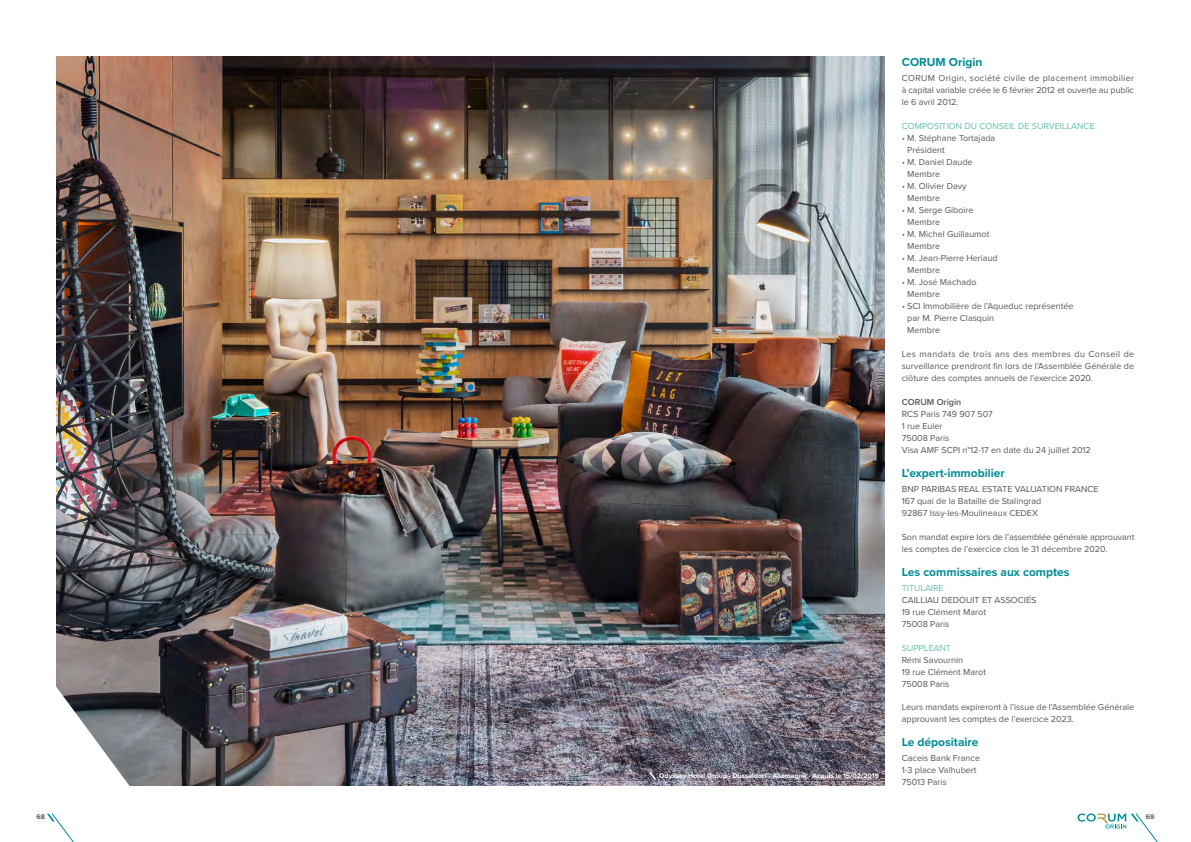
<style>
.page{position:relative;width:1191px;height:842px;background:#fff}
.page>*{position:absolute;margin:0;border:0;box-sizing:border-box;transform-origin:0 0}
.t1{font:700 12px "Proxima Nova";color:#008c96}
.t2{font:9px/12px "Proxima Nova";color:#575756}
.t3{font:9px "Proxima Nova";color:#64bfb0}
.t4{font:600 9px "Proxima Nova";color:#575756}
.t5{font:700 7px "Proxima Nova";color:#fff}
.t6{font:700 7px "Proxima Nova";color:#575756}
.s1{color:#008c96}
</style>
<div class="page">
<img style="left:57px;top:57px;width:827px;height:728px">
<svg style="left:649px;top:772px;width:7px;height:8px"></svg>
<svg style="left:47px;top:611px;width:124px;height:231px"></svg>
<svg style="left:1077px;top:813px;width:81px;height:29px"></svg>
<p class="t5" style="left:659px;top:770px;width:221px">Odyssey Hotel Group - Düsseldorf - Allemagne - Acquis le 15/02/2019</p>
<h1 class="t1" style="left:901px;top:53px;width:82px">CORUM Origin</h1>
<p class="t2" style="left:901px;top:72px;width:234px;text-align:justify">CORUM Origin, société civile de placement immobilier à capital variable créée le 6 février 2012 et ouverte au public le 6 avril 2012.</p>
<p class="t3" style="left:901px;top:119px;width:194px">COMPOSITION DU CONSEIL DE SURVEILLANCE</p>
<p class="t2" style="left:907px;top:132px;width:90px;text-indent:-6px"><span class="s1">•</span> M. Stéphane Tortajada<br>Président</p>
<p class="t2" style="left:907px;top:156px;width:67px;text-indent:-6px"><span class="s1">•</span> M. Daniel Daude<br>Membre</p>
<p class="t2" style="left:907px;top:180px;width:61px;text-indent:-6px"><span class="s1">•</span> M. Olivier Davy<br>Membre</p>
<p class="t2" style="left:907px;top:204px;width:68px;text-indent:-6px"><span class="s1">•</span> M. Serge Giboire<br>Membre</p>
<p class="t2" style="left:907px;top:228px;width:84px;text-indent:-6px"><span class="s1">•</span> M. Michel Guillaumot<br>Membre</p>
<p class="t2" style="left:907px;top:252px;width:92px;text-indent:-6px"><span class="s1">•</span> M. Jean-Pierre Heriaud<br>Membre</p>
<p class="t2" style="left:907px;top:276px;width:71px;text-indent:-6px"><span class="s1">•</span> M. José Machado<br>Membre</p>
<p class="t2" style="left:907px;top:300px;width:168px;text-indent:-6px"><span class="s1">•</span> SCI Immobilière de l’Aqueduc représentée par M. Pierre Clasquin<br>Membre</p>
<p class="t2" style="left:901px;top:348px;width:234px;text-align:justify">Les mandats de trois ans des membres du Conseil de surveillance prendront fin lors de l’Assemblée Générale de clôture des comptes annuels de l’exercice 2020.</p>
<p class="t4" style="left:901px;top:395px;width:61px">CORUM Origin</p>
<p class="t2" style="left:901px;top:407px;width:191px">RCS Paris 749 907 507<br>1 rue Euler<br>75008 Paris<br>Visa AMF SCPI n°12-17 en date du 24 juillet 2012</p>
<h1 class="t1" style="left:901px;top:464px;width:105px">L’expert-immobilier</h1>
<p class="t2" style="left:901px;top:482px;width:198px">BNP PARIBAS REAL ESTATE VALUATION FRANCE<br>167 quai de la Bataille de Stalingrad<br>92867 Issy-les-Moulineaux CEDEX</p>
<p class="t2" style="left:901px;top:530px;width:234px">Son mandat expire lors de l’assemblée générale approuvant les comptes de l’exercice clos le 31 décembre 2020.</p>
<h1 class="t1" style="left:901px;top:563px;width:169px">Les commissaires aux comptes</h1>
<p class="t3" style="left:901px;top:581px;width:43px">TITULAIRE</p>
<p class="t2" style="left:901px;top:593px;width:136px">CAILLIAU DEDOUIT ET ASSOCIÉS<br>19 rue Clément Marot<br>75008 Paris</p>
<p class="t3" style="left:901px;top:641px;width:51px">SUPPLÉANT</p>
<p class="t2" style="left:901px;top:653px;width:86px">Rémi Savournin<br>19 rue Clément Marot<br>75008 Paris</p>
<p class="t2" style="left:901px;top:701px;width:234px">Leurs mandats expireront à l’issue de l’Assemblée Générale approuvant les comptes de l’exercice 2023.</p>
<h1 class="t1" style="left:901px;top:733px;width:78px">Le dépositaire</h1>
<p class="t2" style="left:901px;top:752px;width:80px">Caceis Bank France<br>1-3 place Valhubert<br>75013 Paris</p>
<p class="t6" style="left:37px;top:812px;width:10px">68</p>
<p class="t6" style="left:1145px;top:812px;width:10px">69</p>
</div>
